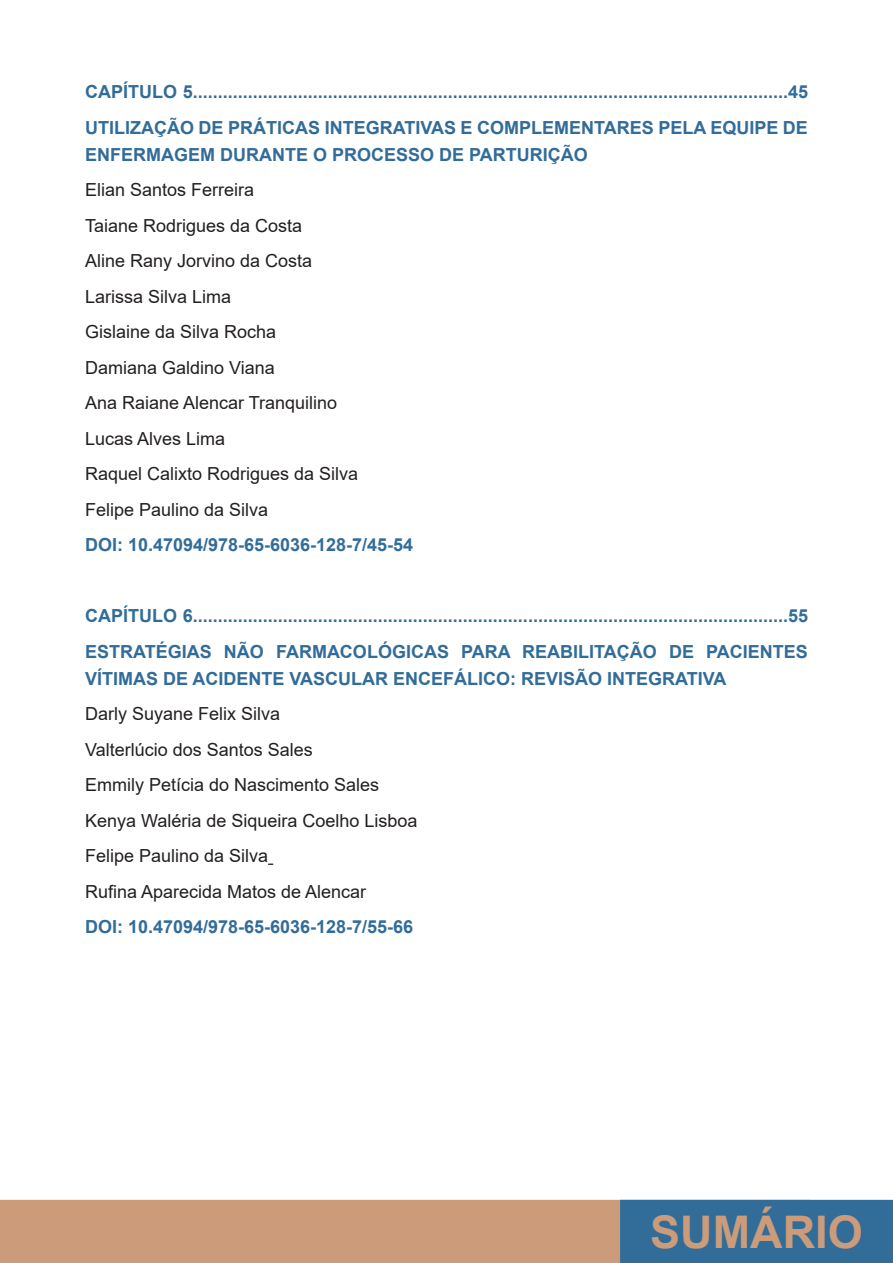
<style>
.page{position:relative;width:893px;height:1263px;background:#fff}
.page>*{position:absolute;margin:0;border:0;box-sizing:border-box;transform-origin:0 0}
.t1{font:700 45px "Arial";color:#cb9b7a}
.t2{font:700 18px/27px "Arial";color:#326c99}
.t3{font:18px "Arial";color:#231f20}
</style>
<div class="page">
<div style="left:1px;top:1200px;width:619px;height:63px;background:#cb9b7a"></div>
<svg style="left:0;top:1200px;width:1px;height:63px"></svg>
<div style="left:621px;top:1200px;width:271px;height:62px;background:#326c99"></div>
<div style="left:620px;top:1200px;width:273px;height:63px;border:2px solid #326c99"></div>
<p class="t2" style="left:85px;top:79px;width:725px">CAPÍTULO 5.......................................................................................................................45</p>
<p class="t2" style="left:85px;top:114px;width:724px">UTILIZAÇÃO DE PRÁTICAS INTEGRATIVAS E COMPLEMENTARES PELA EQUIPE DE<br>ENFERMAGEM DURANTE O PROCESSO DE PARTURIÇÃO</p>
<p class="t3" style="left:85px;top:177px;width:171px">Elian Santos Ferreira</p>
<p class="t3" style="left:85px;top:213px;width:219px">Taiane Rodrigues da Costa</p>
<p class="t3" style="left:85px;top:248px;width:229px">Aline Rany Jorvino da Costa</p>
<p class="t3" style="left:85px;top:284px;width:148px">Larissa Silva Lima</p>
<p class="t3" style="left:85px;top:319px;width:193px">Gislaine da Silva Rocha</p>
<p class="t3" style="left:85px;top:355px;width:191px">Damiana Galdino Viana</p>
<p class="t3" style="left:85px;top:390px;width:254px">Ana Raiane Alencar Tranquilino</p>
<p class="t3" style="left:85px;top:426px;width:142px">Lucas Alves Lima</p>
<p class="t3" style="left:85px;top:461px;width:275px">Raquel Calixto Rodrigues da Silva</p>
<p class="t3" style="left:85px;top:497px;width:185px">Felipe Paulino da Silva</p>
<p class="t2" style="left:85px;top:532px;width:330px">DOI: 10.47094/978-65-6036-128-7/45-54</p>
<p class="t2" style="left:85px;top:603px;width:725px">CAPÍTULO 6.......................................................................................................................55</p>
<p class="t2" style="left:85px;top:638px;width:724px">ESTRATÉGIAS NÃO FARMACOLÓGICAS PARA REABILITAÇÃO DE PACIENTES<br>VÍTIMAS DE ACIDENTE VASCULAR ENCEFÁLICO: REVISÃO INTEGRATIVA</p>
<p class="t3" style="left:85px;top:701px;width:197px">Darly Suyane Felix Silva</p>
<p class="t3" style="left:85px;top:737px;width:229px">Valterlúcio dos Santos Sales</p>
<p class="t3" style="left:85px;top:772px;width:296px">Emmily Petícia do Nascimento Sales</p>
<p class="t3" style="left:85px;top:808px;width:334px">Kenya Waléria de Siqueira Coelho Lisboa</p>
<p class="t3" style="left:85px;top:844px;width:185px">Felipe Paulino da Silva</p>
<p class="t3" style="left:85px;top:879px;width:283px">Rufina Aparecida Matos de Alencar</p>
<p class="t2" style="left:85px;top:914px;width:330px">DOI: 10.47094/978-65-6036-128-7/55-66</p>
<h1 class="t1" style="left:650px;top:1200px;width:214px">SUMÁRIO</h1>
</div>
